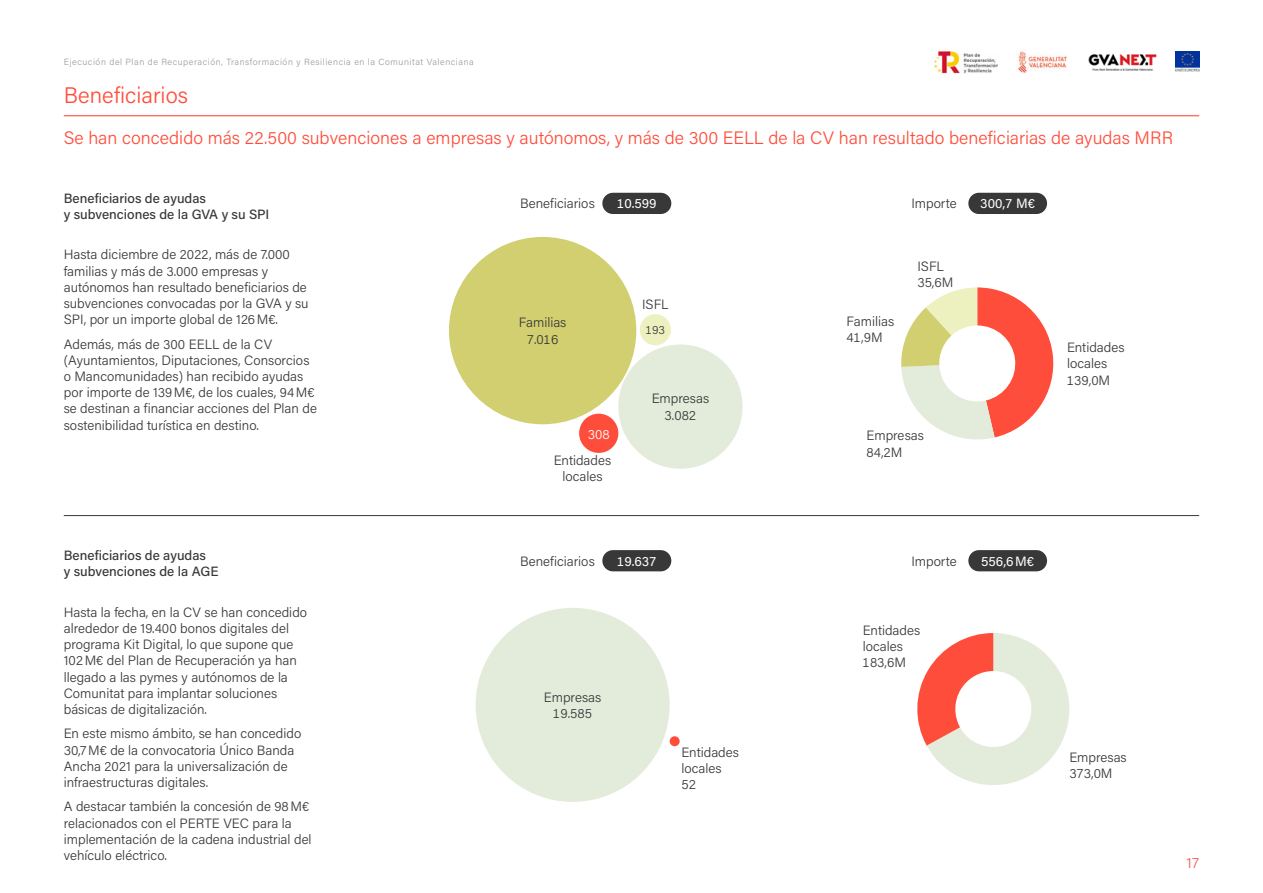
<style>
.page{position:relative;width:1263px;height:893px;background:#fff}
.page>*{position:absolute;margin:0;border:0;box-sizing:border-box;transform-origin:0 0}
.t1{font:22.5px "Acumin Variable Concept";color:#ff4d3b}
.t2{font:18px "Acumin Variable Concept";color:#ff4d3b}
.t3{font:300 15px "Acumin Pro";color:#f55c54}
.t4{font:13.5px/16.2px "Acumin Variable Concept";color:#383838}
.Cifras_gráficos{font:300 13.5px/16.2px "Acumin Pro";color:#383838}
.Cuerpo_de_texto{font:500 13.5px "Acumin Pro";color:#383838}
.Cuerpo_de_texto-2{font:300 13.5px "Acumin Pro";color:#383838}
.Cifras_tablas{font:13.5px "Acumin Pro";color:#fff}
.Cifras_gráficos-2{font:300 13.5px "Acumin Pro";color:#fff}
.Cifras_gráficos-3{font:300 12px "Acumin Pro";color:#383838}
.t5{font:9px "Acumin Variable Concept";letter-spacing:.06em;color:#9c9c9c}
</style>
<div class="page">
<img style="left:934px;top:50px;width:64px;height:24px">
<img style="left:1017px;top:51px;width:50px;height:22px">
<img style="left:1088px;top:53px;width:68px;height:18px">
<img style="left:1175px;top:52px;width:24px;height:20px">
<hr style="left:64px;top:115px;width:1135px;height:1px;background:#ff4d3b">
<div style="left:602px;top:193px;width:69px;height:21px;background:#383838;border-radius:11px"></div>
<div style="left:602px;top:550px;width:69px;height:21px;background:#383838;border-radius:11px"></div>
<div style="left:968px;top:193px;width:79px;height:21px;background:#383838;border-radius:11px"></div>
<div style="left:968px;top:550px;width:79px;height:21px;background:#383838;border-radius:11px"></div>
<div style="left:579px;top:414px;width:39px;height:39px;background:#ff4d3b;border-radius:50%"></div>
<div style="left:618px;top:344px;width:124px;height:125px;background:#e3ebdb;border-radius:50%"></div>
<div style="left:449px;top:237px;width:187px;height:187px;background:#d1cf70;border-radius:50%"></div>
<div style="left:640px;top:314px;width:31px;height:31px;background:#edf0bf;border-radius:50%"></div>
<svg style="left:901px;top:287px;width:153px;height:153px"></svg>
<div style="left:670px;top:736px;width:10px;height:10px;background:#ff4d3b;border-radius:50%"></div>
<div style="left:476px;top:608px;width:194px;height:194px;background:#e3ebdb;border-radius:50%"></div>
<svg style="left:917px;top:633px;width:153px;height:152px"></svg>
<hr style="left:64px;top:515px;width:1135px;height:1px;background:#383838">
<p class="t5" style="left:64px;top:56px;width:412px">Ejecución del Plan de Recuperación, Transformación y Resiliencia en la Comunitat Valenciana</p>
<p class="t1" style="left:64px;top:80px;width:126px">Beneficiarios</p>
<p class="t2" style="left:64px;top:125px;width:1111px">Se han concedido más 22.500 subvenciones a empresas y autónomos, y más de 300 EELL de la CV han resultado beneficiarias de ayudas MRR</p>
<p class="Cuerpo_de_texto" style="left:64px;top:189px;width:144px">Beneficiarios de ayudas</p>
<p class="Cuerpo_de_texto" style="left:64px;top:205px;width:207px">y subvenciones de la GVA y su SPI</p>
<p class="t4" style="left:64px;top:246px;width:246px">Hasta diciembre de 2022, más de 7.000 familias y más de 3.000 empresas y autónomos han resultado beneficiarios de subvenciones convocadas por la GVA y su SPI, por un importe global de 126M€.</p>
<p class="t4" style="left:64px;top:335px;width:255px">Además, más de 300 EELL de la CV (Ayuntamientos, Diputaciones, Consorcios o Mancomunidades) han recibido ayudas por importe de 139M€, de los cuales, 94M€ se destinan a financiar acciones del Plan de sostenibilidad turística en destino.</p>
<p class="Cuerpo_de_texto-2" style="left:520px;top:194px;width:76px">Beneficiarios</p>
<p class="Cifras_tablas" style="left:617px;top:194px;width:41px">10.599</p>
<p class="Cifras_gráficos" style="left:519px;top:314px;width:49px">Familias</p>
<p class="Cifras_gráficos" style="left:527px;top:330px;width:33px">7.016</p>
<p class="Cifras_gráficos-2" style="left:588px;top:425px;width:23px">308</p>
<p class="Cifras_gráficos" style="left:554px;top:451px;width:59px">Entidades</p>
<p class="Cifras_gráficos" style="left:562px;top:468px;width:42px">locales</p>
<p class="Cifras_gráficos" style="left:642px;top:296px;width:28px">ISFL</p>
<p class="Cifras_gráficos-3" style="left:646px;top:322px;width:21px">193</p>
<p class="Cifras_gráficos" style="left:652px;top:390px;width:59px">Empresas</p>
<p class="Cifras_gráficos" style="left:665px;top:406px;width:33px">3.082</p>
<p class="Cuerpo_de_texto-2" style="left:911px;top:194px;width:47px">Importe</p>
<p class="Cifras_tablas" style="left:980px;top:194px;width:56px">300,7 M€</p>
<p class="Cifras_gráficos" style="left:847px;top:313px;width:49px">Familias</p>
<p class="Cifras_gráficos" style="left:847px;top:329px;width:37px">41,9M</p>
<p class="Cifras_gráficos" style="left:917px;top:258px;width:28px">ISFL</p>
<p class="Cifras_gráficos" style="left:917px;top:274px;width:37px">35,6M</p>
<p class="Cifras_gráficos" style="left:866px;top:427px;width:59px">Empresas</p>
<p class="Cifras_gráficos" style="left:866px;top:443px;width:37px">84,2M</p>
<p class="Cifras_gráficos" style="left:1067px;top:339px;width:59px">Entidades locales</p>
<p class="Cifras_gráficos" style="left:1067px;top:371px;width:45px">139,0M</p>
<p class="Cuerpo_de_texto" style="left:64px;top:546px;width:144px">Beneficiarios de ayudas</p>
<p class="Cuerpo_de_texto" style="left:64px;top:562px;width:156px">y subvenciones de la AGE</p>
<p class="t4" style="left:64px;top:603px;width:245px">Hasta la fecha, en la CV se han concedido alrededor de 19.400 bonos digitales del programa Kit Digital, lo que supone que 102M€ del Plan de Recuperación ya han llegado a las pymes y autónomos de la Comunitat para implantar soluciones básicas de digitalización.</p>
<p class="t4" style="left:64px;top:725px;width:239px">En este mismo ámbito, se han concedido 30,7M€ de la convocatoria Único Banda Ancha 2021 para la universalización de infraestructuras digitales.</p>
<p class="t4" style="left:64px;top:798px;width:249px">A destacar también la concesión de 98M€ relacionados con el PERTE VEC para la implementación de la cadena industrial del vehículo eléctrico.</p>
<p class="Cuerpo_de_texto-2" style="left:520px;top:552px;width:76px">Beneficiarios</p>
<p class="Cifras_tablas" style="left:617px;top:552px;width:41px">19.637</p>
<p class="Cifras_gráficos" style="left:544px;top:688px;width:59px">Empresas</p>
<p class="Cifras_gráficos" style="left:553px;top:705px;width:40px">19.585</p>
<p class="Cifras_gráficos" style="left:681px;top:743px;width:59px">Entidades</p>
<p class="Cifras_gráficos" style="left:681px;top:760px;width:42px">locales</p>
<p class="Cifras_gráficos" style="left:681px;top:776px;width:16px">52</p>
<p class="Cuerpo_de_texto-2" style="left:911px;top:552px;width:47px">Importe</p>
<p class="Cifras_tablas" style="left:981px;top:552px;width:55px">556,6M€</p>
<p class="Cifras_gráficos" style="left:863px;top:621px;width:59px">Entidades locales</p>
<p class="Cifras_gráficos" style="left:863px;top:654px;width:45px">183,6M</p>
<p class="Cifras_gráficos" style="left:1069px;top:749px;width:59px">Empresas</p>
<p class="Cifras_gráficos" style="left:1069px;top:765px;width:45px">373,0M</p>
<p class="t3" style="left:1186px;top:852px;width:14px">17</p>
</div>
